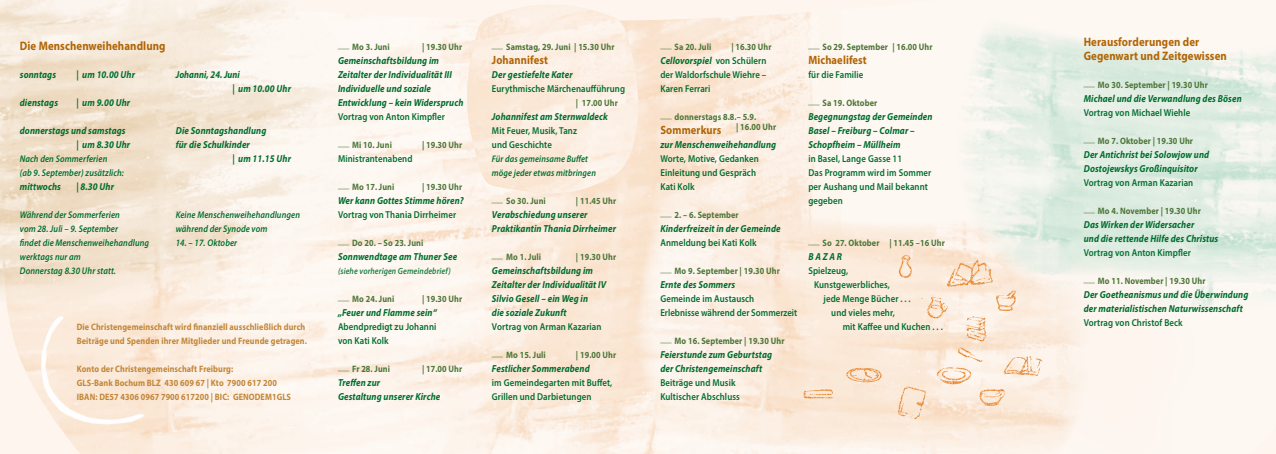
<style>
.page{position:relative;width:1276px;height:454px;background:#fff}
.page>*{position:absolute;margin:0;border:0;box-sizing:border-box;transform-origin:0 0}
.t1{font:700 12.3px/14px "Myriad Pro";letter-spacing:.01em;color:#b16505;scale:.88 1}
.t2{font:700 12px "Myriad Pro";letter-spacing:.01em;color:#b16505;scale:.88 1}
.t3{font:italic 700 10.2px/14px "Myriad Pro";letter-spacing:.01em;color:#006f2f;scale:.88 1}
.t4{font:italic 700 10.2px/14px "Myriad Pro";letter-spacing:.01em;color:#006f2f;scale:.86 1}
.t5{font:600 10px/14px "Myriad Pro";letter-spacing:.01em;color:#006f2f;scale:.88 1}
.t6{font:italic 600 9.7px/14px "Myriad Pro";letter-spacing:.01em;color:#006f2f;scale:.88 1}
.t7{font:italic 600 9.5px/14px "Myriad Pro";letter-spacing:.01em;color:#006f2f;scale:.88 1}
.t8{font:700 9.3px "Myriad Pro";letter-spacing:.01em;color:#4d7638;scale:.88 1}
.t9{font:700 9.3px/14px "Myriad Pro";letter-spacing:.01em;color:#c28638;scale:.88 1}
.t10{font:italic 600 9px "Myriad Pro";letter-spacing:.01em;color:#1e7e42;scale:.88 1}
.s1{font-weight:600;font-style:normal;font-size:10px}
</style>
<div class="page">
<div style="left:376px;top:0;width:900px;height:454px;background:#fef8f3"></div>
<img style="left:208px;top:7px;width:633px;height:447px">
<svg style="left:461px;top:0;width:188px;height:198px;background:#fbecde"></svg>
<img style="left:467px;top:5px;width:171px;height:189px">
<img style="left:0;top:0;width:376px;height:303px">
<img style="left:637px;top:188px;width:284px;height:266px">
<img style="left:956px;top:17px;width:320px;height:295px">
<svg style="left:1036px;top:253px;width:159px;height:201px;fill:#fdf5ee"></svg>
<svg style="left:956px;top:153px;width:124px;height:48px"></svg>
<img style="left:956px;top:154px;width:123px;height:47px">
<img style="left:0;top:281px;width:208px;height:173px">
<img style="left:921px;top:177px;width:80px;height:112px">
<img style="left:911px;top:279px;width:72px;height:61px">
<img style="left:918px;top:289px;width:129px;height:56px">
<img style="left:799px;top:345px;width:248px;height:109px">
<img style="left:894px;top:234px;width:32px;height:68px">
<p class="t1" style="left:20px;top:38px;width:167px">Die Menschenweihehandlung</p>
<p class="t3" style="left:20px;top:67px;width:43px">sonntags</p>
<p class="t3" style="left:77px;top:67px;width:68px">| um 10.00 Uhr</p>
<p class="t3" style="left:20px;top:95px;width:45px">dienstags</p>
<p class="t3" style="left:77px;top:95px;width:62px">| um 9.00 Uhr</p>
<p class="t3" style="left:77px;top:123px;width:62px;text-indent:-57px">donnerstags und samstags | um 8.30 Uhr</p>
<p class="t6" style="left:20px;top:151px;width:120px">Nach den Sommerferien<br>(ab 9. September) zusätzlich:</p>
<p class="t3" style="left:20px;top:179px;width:48px">mittwochs</p>
<p class="t3" style="left:77px;top:179px;width:44px">| 8.30 Uhr</p>
<p class="t6" style="left:20px;top:207px;width:148px">Während der Sommerferien<br>vom 28. Juli – 9. September<br>findet die Menschenweihehandlung werktags nur am<br>Donnerstag 8.30 Uhr statt.</p>
<p class="t4" style="left:232px;top:67px;width:70px;text-indent:-57px">Johanni, 24. Juni<br>| um 10.00 Uhr</p>
<p class="t3" style="left:176px;top:123px;width:104px">Die Sonntagshandlung</p>
<p class="t3" style="left:176px;top:137px;width:86px">für die Schulkinder</p>
<p class="t3" style="left:232px;top:151px;width:68px">| um 11.15 Uhr</p>
<p class="t6" style="left:176px;top:207px;width:143px">Keine Menschenweihehandlungen während der Synode vom</p>
<p class="t6" style="left:176px;top:235px;width:71px">14. – 17. Oktober</p>
<p class="t9" style="left:77px;top:319px;width:263px">Die Christengemeinschaft wird finanziell ausschließlich durch<br>Beiträge und Spenden ihrer Mitglieder und Freunde getragen.</p>
<p class="t9" style="left:77px;top:361px;width:245px">Konto der Christengemeinschaft Freiburg:<br>GLS-Bank Bochum BLZ 430 609 67 | Kto 7900 617 200<br>IBAN: DE57 4306 0967 7900 617200 | BIC: GENODEM1GLS</p>
<p class="t8" style="left:338px;top:40px;width:60px"><sup>_</sup> Mo 3. Juni</p>
<p class="t8" style="left:422px;top:40px;width:47px">| 19.30 Uhr</p>
<p class="t3" style="left:338px;top:53px;width:144px">Gemeinschaftsbildung im<br>Zeitalter der Individualität III<br>Individuelle und soziale<br>Entwicklung – kein Widerspruch</p>
<p class="t5" style="left:338px;top:109px;width:123px">Vortrag von Anton Kimpfler</p>
<p class="t8" style="left:338px;top:138px;width:63px"><sup>_</sup> Mi 10. Juni</p>
<p class="t8" style="left:422px;top:138px;width:47px">| 19.30 Uhr</p>
<p class="t5" style="left:338px;top:151px;width:86px">Ministrantenabend</p>
<p class="t8" style="left:338px;top:180px;width:66px"><sup>_</sup> Mo 17. Juni</p>
<p class="t8" style="left:422px;top:180px;width:47px">| 19.30 Uhr</p>
<p class="t3" style="left:338px;top:193px;width:145px">Wer kann Gottes Stimme hören?</p>
<p class="t5" style="left:338px;top:207px;width:136px">Vortrag von Thania Dirrheimer</p>
<p class="t8" style="left:338px;top:236px;width:98px"><sup>_</sup> Do 20. – So 23. Juni</p>
<p class="t3" style="left:338px;top:249px;width:137px">Sonnwendtage am Thuner See</p>
<p class="t10" style="left:338px;top:265px;width:130px">(siehe vorherigen Gemeindebrief)</p>
<p class="t8" style="left:338px;top:292px;width:66px"><sup>_</sup> Mo 24. Juni</p>
<p class="t8" style="left:422px;top:292px;width:47px">| 19.30 Uhr</p>
<p class="t3" style="left:338px;top:305px;width:114px">„Feuer und Flamme sein“</p>
<p class="t5" style="left:338px;top:319px;width:113px">Abendpredigt zu Johanni von Kati Kolk</p>
<p class="t8" style="left:338px;top:362px;width:61px"><sup>_</sup> Fr 28. Juni</p>
<p class="t8" style="left:422px;top:362px;width:47px">| 17.00 Uhr</p>
<p class="t3" style="left:338px;top:375px;width:118px">Treffen zur<br>Gestaltung unserer Kirche</p>
<p class="t8" style="left:492px;top:40px;width:141px"><sup>_</sup> Samstag, 29. Juni | 15.30 Uhr</p>
<p class="t2" style="left:492px;top:52px;width:65px">Johannifest</p>
<p class="t3" style="left:492px;top:67px;width:93px">Der gestiefelte Kater</p>
<p class="t5" style="left:492px;top:81px;width:153px">Eurythmische Märchenaufführung</p>
<p class="t8" style="left:576px;top:96px;width:49px">| 17.00 Uhr</p>
<p class="t3" style="left:492px;top:109px;width:133px">Johannifest am Sternwaldeck</p>
<p class="t5" style="left:492px;top:123px;width:98px">Mit Feuer, Musik, Tanz und Geschichte</p>
<p class="t7" style="left:492px;top:151px;width:120px">Für das gemeinsame Buffet möge jeder etwas mitbringen</p>
<p class="t8" style="left:492px;top:194px;width:63px"><sup>_</sup> So 30. Juni</p>
<p class="t8" style="left:576px;top:194px;width:47px">| 11.45 Uhr</p>
<p class="t3" style="left:492px;top:207px;width:143px">Verabschiedung unserer<br>Praktikantin Thania Dirrheimer</p>
<p class="t8" style="left:492px;top:250px;width:57px"><sup>_</sup> Mo 1. Juli</p>
<p class="t8" style="left:576px;top:250px;width:47px">| 19.30 Uhr</p>
<p class="t3" style="left:492px;top:263px;width:131px">Gemeinschaftsbildung im<br>Zeitalter der Individualität IV<br>Silvio Gesell – ein Weg in<br>die soziale Zukunft</p>
<p class="t5" style="left:492px;top:319px;width:126px">Vortrag von Arman Kazarian</p>
<p class="t8" style="left:492px;top:348px;width:63px"><sup>_</sup> Mo 15. Juli</p>
<p class="t8" style="left:576px;top:348px;width:47px">| 19.00 Uhr</p>
<p class="t3" style="left:492px;top:361px;width:113px">Festlicher Sommerabend</p>
<p class="t5" style="left:492px;top:375px;width:138px">im Gemeindegarten mit Buffet,<br>Grillen und Darbietungen</p>
<p class="t8" style="left:660px;top:40px;width:59px"><sup>_</sup> Sa 20. Juli</p>
<p class="t8" style="left:731px;top:40px;width:47px">| 16.30 Uhr</p>
<p class="t3" style="left:660px;top:53px;width:122px">Cellovorspiel <span class="s1">von Schülern</span></p>
<p class="t5" style="left:660px;top:67px;width:122px">der Waldorfschule Wiehre –<br>Karen Ferrari</p>
<p class="t8" style="left:660px;top:110px;width:110px"><sup>_</sup> donnerstags 8.8.– 5.9.</p>
<p class="t2" style="left:660px;top:122px;width:71px">Sommerkurs</p>
<p class="t8" style="left:736px;top:120px;width:47px">| 16.00 Uhr</p>
<p class="t3" style="left:660px;top:137px;width:133px">zur Menschenweihehandlung</p>
<p class="t5" style="left:660px;top:151px;width:113px">Worte, Motive, Gedanken<br>Einleitung und Gespräch<br>Kati Kolk</p>
<p class="t8" style="left:660px;top:208px;width:90px"><sup>_</sup> 2. – 6. September</p>
<p class="t3" style="left:660px;top:221px;width:138px">Kinderfreizeit in der Gemeinde</p>
<p class="t5" style="left:660px;top:235px;width:111px">Anmeldung bei Kati Kolk</p>
<p class="t8" style="left:660px;top:264px;width:137px"><sup>_</sup> Mo 9. September | 19.30 Uhr</p>
<p class="t3" style="left:660px;top:277px;width:86px">Ernte des Sommers</p>
<p class="t5" style="left:660px;top:291px;width:157px">Gemeinde im Austausch<br>Erlebnisse während der Sommerzeit</p>
<p class="t8" style="left:660px;top:334px;width:142px"><sup>_</sup> Mo 16. September | 19.30 Uhr</p>
<p class="t3" style="left:660px;top:347px;width:128px">Feierstunde zum Geburtstag der Christengemeinschaft</p>
<p class="t5" style="left:660px;top:375px;width:92px">Beiträge und Musik<br>Kultischer Abschluss</p>
<p class="t8" style="left:808px;top:40px;width:143px"><sup>_</sup> So 29. September | 16.00 Uhr</p>
<p class="t2" style="left:808px;top:52px;width:68px">Michaelifest</p>
<p class="t5" style="left:808px;top:67px;width:64px">für die Familie</p>
<p class="t8" style="left:808px;top:96px;width:80px"><sup>_</sup> Sa 19. Oktober</p>
<p class="t3" style="left:808px;top:109px;width:143px">Begegnungstag der Gemeinden<br>Basel – Freiburg – Colmar –<br>Schopfheim – Müllheim</p>
<p class="t5" style="left:808px;top:151px;width:141px">in Basel, Lange Gasse 11<br>Das Programm wird im Sommer per Aushang und Mail bekannt gegeben</p>
<p class="t8" style="left:808px;top:236px;width:156px"><sup>_</sup> So 27. Oktober | 11.45 –16 Uhr</p>
<p class="t3" style="left:808px;top:249px;width:40px">B A Z A R</p>
<p class="t5" style="left:808px;top:263px;width:47px">Spielzeug,</p>
<p class="t5" style="left:814px;top:277px;width:88px">Kunstgewerbliches,</p>
<p class="t5" style="left:823px;top:291px;width:100px">jede Menge Bücher . . .</p>
<p class="t5" style="left:831px;top:305px;width:74px">und vieles mehr,</p>
<p class="t5" style="left:842px;top:319px;width:115px">mit Kaffee und Kuchen . . .</p>
<p class="t1" style="left:1083px;top:34px;width:164px">Herausforderungen der<br>Gegenwart und Zeitgewissen</p>
<p class="t8" style="left:1083px;top:78px;width:142px"><sup>_</sup> Mo 30. September | 19.30 Uhr</p>
<p class="t3" style="left:1083px;top:91px;width:181px">Michael und die Verwandlung des Bösen</p>
<p class="t5" style="left:1083px;top:105px;width:123px">Vortrag von Michael Wiehle</p>
<p class="t8" style="left:1083px;top:134px;width:126px"><sup>_</sup> Mo 7. Oktober | 19.30 Uhr</p>
<p class="t3" style="left:1083px;top:147px;width:144px">Der Antichrist bei Solowjow und<br>Dostojewskys Großinquisitor</p>
<p class="t5" style="left:1083px;top:175px;width:126px">Vortrag von Arman Kazarian</p>
<p class="t8" style="left:1083px;top:204px;width:135px"><sup>_</sup> Mo 4. November | 19.30 Uhr</p>
<p class="t3" style="left:1083px;top:217px;width:154px">Das Wirken der Widersacher<br>und die rettende Hilfe des Christus</p>
<p class="t5" style="left:1083px;top:245px;width:123px">Vortrag von Anton Kimpfler</p>
<p class="t8" style="left:1083px;top:274px;width:140px"><sup>_</sup> Mo 11. November | 19.30 Uhr</p>
<p class="t3" style="left:1083px;top:287px;width:188px">Der Goetheanismus und die Überwindung der materialistischen Naturwissenschaft</p>
<p class="t5" style="left:1083px;top:315px;width:114px">Vortrag von Christof Beck</p>
</div>
